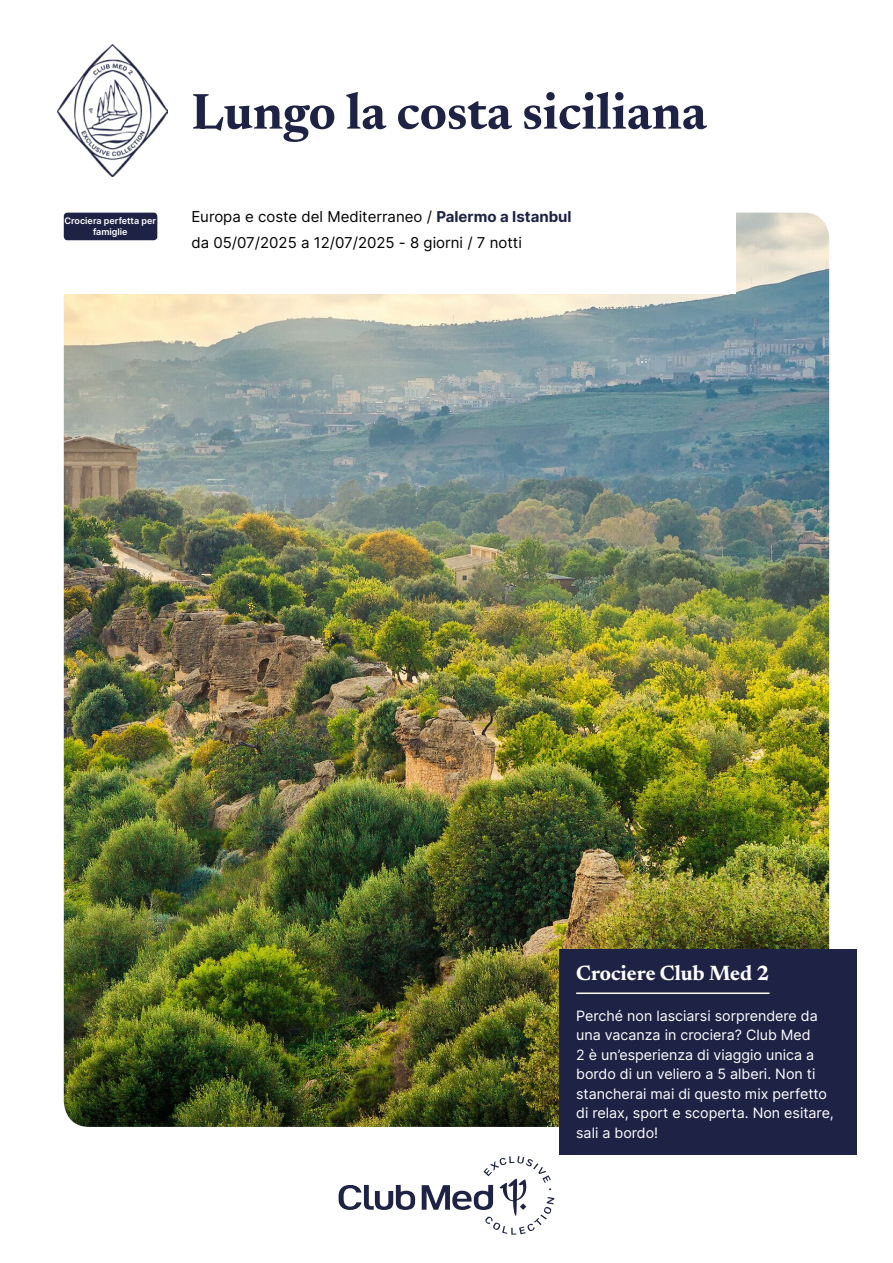
<style>
.page{position:relative;width:893px;height:1263px;background:#fff}
.page>*{position:absolute;margin:0;border:0;box-sizing:border-box;transform-origin:0 0}
.t1{font:700 51px "Newsreader 24 pt";color:#1e2346}
.t2{font:700 21px "Newsreader 24 pt";color:#fff}
.t3{font:15px/25.2px "Inter";color:#000}
.t4{font:14.25px/19.5px "Inter";color:#fff}
.t5{font:600 9px/10.8px "Inter";color:#fff;text-align:center}
.s1{font-weight:700;color:#1e2346}
</style>
<div class="page">
<img style="left:64px;top:213px;width:765px;height:914px">
<div style="left:559px;top:948px;width:298px;height:206px;background:#1e2346"></div>
<hr style="left:576px;top:992px;width:193px;height:2px;background:#fff">
<div style="left:0;top:212px;width:736px;height:81px;background:#fff"></div>
<img style="left:57px;top:45px;width:111px;height:131px">
<div style="left:64px;top:213px;width:93px;height:27px;background:#1e2346;border-radius:4px"></div>
<svg style="left:339px;top:1156px;width:215px;height:78px"></svg>
<p class="t5" style="left:65px;top:215px;width:93px">Crociera perfetta per famiglie</p>
<h1 class="t1" style="left:191px;top:75px;width:517px">Lungo la costa siciliana</h1>
<p class="t3" style="left:191px;top:204px;width:382px">Europa e coste del Mediterraneo / <span class="s1">Palermo a Istanbul </span>da 05/07/2025 a 12/07/2025 - 8 giorni / 7 notti</p>
<h2 class="t2" style="left:576px;top:958px;width:195px">Crociere Club Med 2</h2>
<p class="t4" style="left:576px;top:1005px;width:259px">Perché non lasciarsi sorprendere da una vacanza in crociera? Club Med<br>2 è un’esperienza di viaggio unica a bordo di un veliero a 5 alberi. Non ti stancherai mai di questo mix perfetto di relax, sport e scoperta. Non esitare, sali a bordo!</p>
</div>
